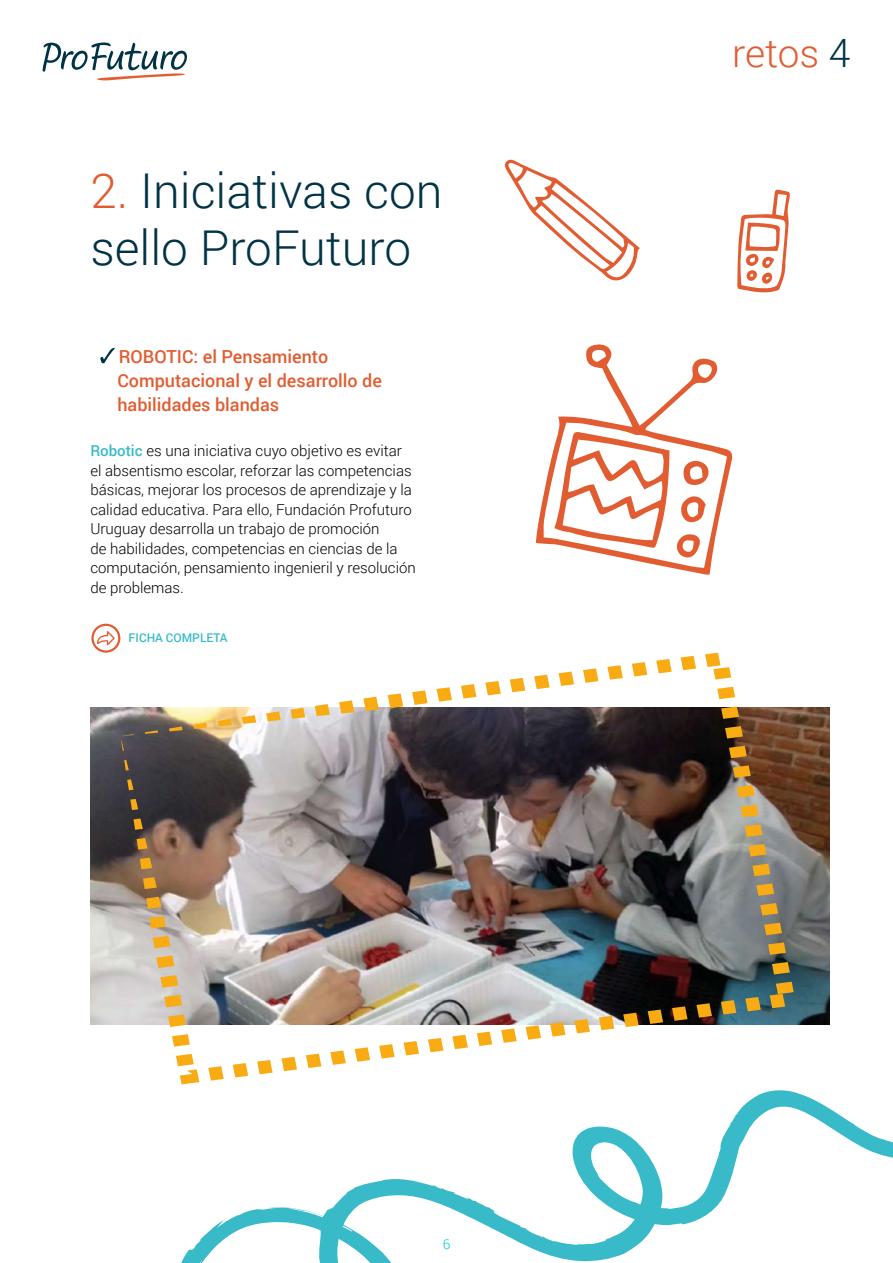
<style>
.page{position:relative;width:893px;height:1263px;background:#fff}
.page>*{position:absolute;margin:0;border:0;box-sizing:border-box;transform-origin:0 0}
.t1{font:300 48px/57.6px "Roboto";color:#003345}
.t2{font:300 39px "Roboto";letter-spacing:-.005em;color:#e25c31}
.t3{font:500 18px/24px "Roboto";color:#e25c31}
.t4{font:300 15px/19.5px "Roboto";color:#000}
.t5{font:300 13.5px "Roboto";color:#00c7d1}
.t6{font:500 12px "Roboto";color:#38bac8}
.s1{color:#e25c31}
.s2{font-weight:500;color:#38bac8}
.s3{color:#003345}
</style>
<div class="page">
<svg style="left:43px;top:43px;width:144px;height:38px"></svg>
<svg style="left:100px;top:348px;width:15px;height:15px"></svg>
<img style="left:90px;top:707px;width:739px;height:318px">
<svg style="left:181px;top:1064px;width:712px;height:199px"></svg>
<svg style="left:91px;top:624px;width:29px;height:29px"></svg>
<svg style="left:145px;top:730px;width:13px;height:4px"></svg>
<svg style="left:169px;top:726px;width:14px;height:5px"></svg>
<svg style="left:193px;top:723px;width:14px;height:6px"></svg>
<svg style="left:218px;top:719px;width:14px;height:7px"></svg>
<svg style="left:242px;top:715px;width:14px;height:9px"></svg>
<svg style="left:266px;top:711px;width:15px;height:10px"></svg>
<svg style="left:290px;top:708px;width:15px;height:11px"></svg>
<svg style="left:315px;top:704px;width:15px;height:12px"></svg>
<svg style="left:339px;top:700px;width:15px;height:13px"></svg>
<svg style="left:363px;top:697px;width:16px;height:14px"></svg>
<svg style="left:388px;top:693px;width:15px;height:15px"></svg>
<svg style="left:412px;top:690px;width:16px;height:15px"></svg>
<svg style="left:437px;top:687px;width:15px;height:15px"></svg>
<svg style="left:461px;top:684px;width:15px;height:14px"></svg>
<svg style="left:485px;top:681px;width:16px;height:14px"></svg>
<svg style="left:510px;top:678px;width:15px;height:14px"></svg>
<svg style="left:534px;top:675px;width:16px;height:14px"></svg>
<svg style="left:559px;top:671px;width:15px;height:15px"></svg>
<svg style="left:583px;top:668px;width:15px;height:15px"></svg>
<svg style="left:607px;top:665px;width:16px;height:15px"></svg>
<svg style="left:632px;top:662px;width:15px;height:14px"></svg>
<svg style="left:656px;top:659px;width:16px;height:14px"></svg>
<svg style="left:681px;top:656px;width:15px;height:14px"></svg>
<svg style="left:705px;top:653px;width:26px;height:26px"></svg>
<svg style="left:717px;top:687px;width:18px;height:12px"></svg>
<svg style="left:721px;top:706px;width:18px;height:13px"></svg>
<svg style="left:725px;top:726px;width:18px;height:12px"></svg>
<svg style="left:729px;top:746px;width:18px;height:12px"></svg>
<svg style="left:733px;top:765px;width:18px;height:13px"></svg>
<svg style="left:737px;top:785px;width:18px;height:12px"></svg>
<svg style="left:741px;top:805px;width:18px;height:12px"></svg>
<svg style="left:745px;top:824px;width:17px;height:13px"></svg>
<svg style="left:748px;top:844px;width:18px;height:12px"></svg>
<svg style="left:752px;top:864px;width:18px;height:12px"></svg>
<svg style="left:756px;top:883px;width:18px;height:13px"></svg>
<svg style="left:760px;top:903px;width:18px;height:12px"></svg>
<svg style="left:764px;top:923px;width:18px;height:12px"></svg>
<svg style="left:768px;top:942px;width:18px;height:13px"></svg>
<svg style="left:772px;top:962px;width:18px;height:12px"></svg>
<svg style="left:770px;top:982px;width:24px;height:26px"></svg>
<svg style="left:745px;top:997px;width:16px;height:14px"></svg>
<svg style="left:721px;top:1000px;width:15px;height:14px"></svg>
<svg style="left:696px;top:1003px;width:16px;height:15px"></svg>
<svg style="left:672px;top:1006px;width:15px;height:15px"></svg>
<svg style="left:648px;top:1009px;width:15px;height:15px"></svg>
<svg style="left:623px;top:1013px;width:16px;height:14px"></svg>
<svg style="left:599px;top:1016px;width:15px;height:14px"></svg>
<svg style="left:574px;top:1019px;width:16px;height:14px"></svg>
<svg style="left:550px;top:1022px;width:15px;height:14px"></svg>
<svg style="left:526px;top:1025px;width:15px;height:15px"></svg>
<svg style="left:501px;top:1028px;width:16px;height:15px"></svg>
<svg style="left:477px;top:1031px;width:15px;height:15px"></svg>
<svg style="left:452px;top:1035px;width:16px;height:14px"></svg>
<svg style="left:428px;top:1038px;width:15px;height:14px"></svg>
<svg style="left:404px;top:1041px;width:15px;height:14px"></svg>
<svg style="left:379px;top:1044px;width:16px;height:14px"></svg>
<svg style="left:355px;top:1047px;width:15px;height:15px"></svg>
<svg style="left:330px;top:1050px;width:16px;height:15px"></svg>
<svg style="left:306px;top:1054px;width:15px;height:14px"></svg>
<svg style="left:282px;top:1057px;width:15px;height:14px"></svg>
<svg style="left:257px;top:1060px;width:16px;height:14px"></svg>
<svg style="left:233px;top:1063px;width:15px;height:14px"></svg>
<svg style="left:208px;top:1066px;width:16px;height:14px"></svg>
<svg style="left:176px;top:1054px;width:23px;height:30px"></svg>
<svg style="left:172px;top:1034px;width:18px;height:13px"></svg>
<svg style="left:168px;top:1014px;width:18px;height:13px"></svg>
<svg style="left:164px;top:995px;width:18px;height:12px"></svg>
<svg style="left:160px;top:975px;width:18px;height:13px"></svg>
<svg style="left:156px;top:955px;width:18px;height:13px"></svg>
<svg style="left:153px;top:936px;width:17px;height:12px"></svg>
<svg style="left:149px;top:916px;width:17px;height:12px"></svg>
<svg style="left:146px;top:897px;width:15px;height:12px"></svg>
<svg style="left:143px;top:877px;width:14px;height:12px"></svg>
<svg style="left:140px;top:857px;width:12px;height:12px"></svg>
<svg style="left:137px;top:838px;width:11px;height:11px"></svg>
<svg style="left:133px;top:818px;width:10px;height:12px"></svg>
<svg style="left:130px;top:799px;width:8px;height:11px"></svg>
<svg style="left:127px;top:779px;width:7px;height:11px"></svg>
<svg style="left:124px;top:760px;width:5px;height:10px"></svg>
<svg style="left:120px;top:734px;width:14px;height:17px"></svg>
<svg style="left:536px;top:344px;width:197px;height:231px"></svg>
<svg style="left:554px;top:431px;width:115px;height:118px"></svg>
<svg style="left:680px;top:494px;width:26px;height:29px"></svg>
<svg style="left:682px;top:459px;width:28px;height:28px"></svg>
<svg style="left:675px;top:534px;width:26px;height:25px"></svg>
<svg style="left:505px;top:159px;width:135px;height:122px"></svg>
<svg style="left:737px;top:189px;width:53px;height:104px"></svg>
<h1 class="t1" style="left:90px;top:160px;width:354px"><span class="s1">2.</span> Iniciativas con sello ProFuturo</h1>
<p class="t3" style="left:117px;top:344px;width:266px">ROBOTIC: el Pensamiento<br>Computacional y el desarrollo de habilidades blandas</p>
<p class="t4" style="left:90px;top:441px;width:327px"><span class="s2">Robotic</span> es una iniciativa cuyo objetivo es evitar el absentismo escolar, reforzar las competencias básicas, mejorar los procesos de aprendizaje y la calidad educativa. Para ello, Fundación Profuturo Uruguay desarrolla un trabajo de promoción<br>de habilidades, competencias en ciencias de la computación, pensamiento ingenieril y resolución de problemas.</p>
<p class="t6" style="left:129px;top:629px;width:101px">FICHA COMPLETA</p>
<p class="t5" style="left:443px;top:1235px;width:9px">6</p>
<h2 class="t2" style="left:732px;top:26px;width:120px">retos <span class="s3">4</span></h2>
</div>
